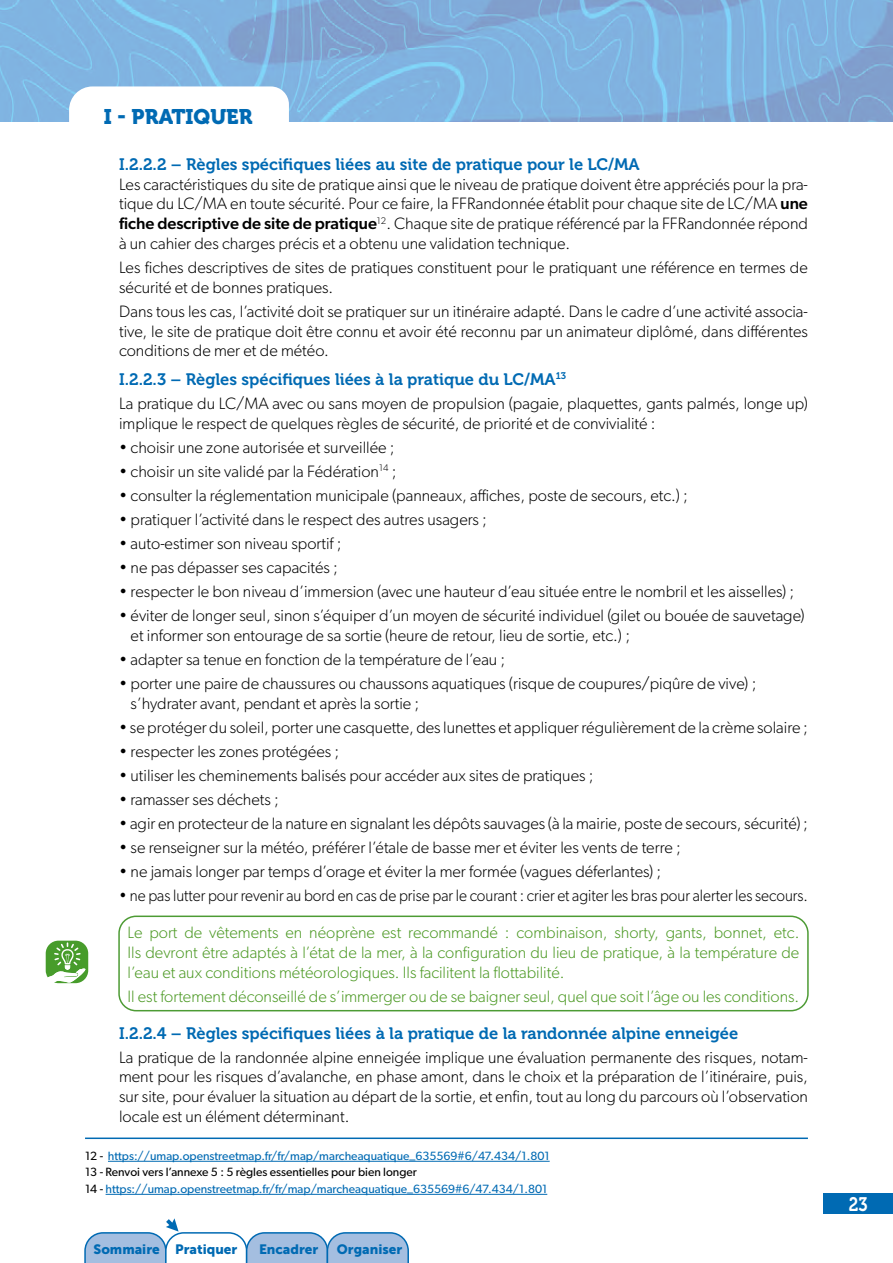
<style>
.page{position:relative;width:893px;height:1263px;background:#fff}
.page>*{position:absolute;margin:0;border:0;box-sizing:border-box;transform-origin:0 0}
.Titre_Niv_1{font:21px "Museo 900";color:#006ab3}
.t1{font:19.5px "Museo 700";color:#fff;scale:.85 1}
.txt_courant_-_retrai{font:300 16.5px/19.8px "Gibson";color:#000}
.txt_courant-retrait{font:300 16.5px/19.8px "Gibson";color:#000;text-align:justify}
.Filer_vert{font:300 16.5px/19.8px "Gibson";color:#4c9924;text-align:justify}
.Titre_niveau_4{font:16.5px "Museo 700";color:#006ab3}
.txt_courant_-_retrai-2{font:300 16.5px "Gibson";color:#000;scale:.94 1}
.txt_courant-retrait-2{font:300 16.5px "Gibson";color:#4c9924}
.t2{font:13.5px "Museo Sans 900";color:#006ab3}
.t3{font:12px "Gibson";color:#006ab3}
.t4{font:12px "Gibson";color:#000}
.s1{font-weight:500}
.s2{color:#000}
</style>
<div class="page">
<div style="left:118px;top:915px;width:691px;height:96px;border:2px solid #4d9b34;border-radius:17px"></div>
<hr style="left:108px;top:1161px;width:442px;height:1px;background:#006ab3">
<hr style="left:106px;top:1194px;width:441px;height:1px;background:#006ab3">
<hr style="left:85px;top:1137px;width:723px;height:2px;background:#006ab3">
<svg style="left:46px;top:941px;width:42px;height:42px"></svg>
<svg style="left:69px;top:86px;width:220px;height:36px"></svg>
<svg style="left:84px;top:1218px;width:325px;height:45px"></svg>
<div style="left:823px;top:1193px;width:69px;height:20px;background:#006ab3"></div>
<p class="Titre_Niv_1" style="left:104px;top:105px;width:150px">I - PRATIQUER</p>
<p class="Titre_niveau_4" style="left:119px;top:155px;width:522px">I.2.2.2 – Règles spécifiques liées au site de pratique pour le LC/MA</p>
<p class="txt_courant-retrait" style="left:119px;top:174px;width:690px">Les caractéristiques du site de pratique ainsi que le niveau de pratique doivent être appréciés pour la pra&shy;tique du LC/MA en toute sécurité. Pour ce faire, la FFRandonnée établit pour chaque site de LC/MA <span class="s1">une fiche descriptive de site de pratique</span><sup>12</sup>. Chaque site de pratique référencé par la FFRandonnée répond à un cahier des charges précis et a obtenu une validation technique.</p>
<p class="txt_courant_-_retrai" style="left:119px;top:257px;width:690px">Les fiches descriptives de sites de pratiques constituent pour le pratiquant une référence en termes de sécurité et de bonnes pratiques.</p>
<p class="txt_courant_-_retrai" style="left:119px;top:301px;width:690px;text-align:justify">Dans tous les cas, l’activité doit se pratiquer sur un itinéraire adapté. Dans le cadre d’une activité associa&shy;tive, le site de pratique doit être connu et avoir été reconnu par un animateur diplômé, dans différentes conditions de mer et de météo.</p>
<p class="Titre_niveau_4" style="left:119px;top:370px;width:449px">I.2.2.3 – Règles spécifiques liées à la pratique du LC/MA<sup>13</sup></p>
<p class="txt_courant_-_retrai" style="left:119px;top:393px;width:690px">La pratique du LC/MA avec ou sans moyen de propulsion (pagaie, plaquettes, gants palmés, longe up) implique le respect de quelques règles de sécurité, de priorité et de convivialité :</p>
<p class="txt_courant_-_retrai" style="left:119px;top:437px;width:277px">• choisir une zone autorisée et surveillée ;</p>
<p class="txt_courant_-_retrai" style="left:119px;top:461px;width:279px">• choisir un site validé par la Fédération<sup>14</sup> ;</p>
<p class="txt_courant_-_retrai" style="left:119px;top:485px;width:570px">• consulter la réglementation municipale (panneaux, affiches, poste de secours, etc.) ;</p>
<p class="txt_courant_-_retrai" style="left:119px;top:509px;width:369px">• pratiquer l’activité dans le respect des autres usagers ;</p>
<p class="txt_courant_-_retrai" style="left:119px;top:533px;width:224px">• auto-estimer son niveau sportif ;</p>
<p class="txt_courant_-_retrai" style="left:119px;top:557px;width:220px">• ne pas dépasser ses capacités ;</p>
<p class="txt_courant_-_retrai" style="left:119px;top:581px;width:677px">• respecter le bon niveau d’immersion (avec une hauteur d’eau située entre le nombril et les aisselles) ;</p>
<p class="txt_courant_-_retrai" style="left:131px;top:605px;width:676px;text-indent:-12px">• éviter de longer seul, sinon s’équiper d’un moyen de sécurité individuel (gilet ou bouée de sauvetage) et informer son entourage de sa sortie (heure de retour, lieu de sortie, etc.) ;</p>
<p class="txt_courant_-_retrai" style="left:119px;top:649px;width:388px">• adapter sa tenue en fonction de la température de l’eau ;</p>
<p class="txt_courant_-_retrai" style="left:131px;top:673px;width:627px;text-indent:-12px">• porter une paire de chaussures ou chaussons aquatiques (risque de coupures/piqûre de vive) ; s’hydrater avant, pendant et après la sortie ;</p>
<p class="txt_courant_-_retrai" style="left:119px;top:717px;width:690px">• se protéger du soleil, porter une casquette, des lunettes et appliquer régulièrement de la crème solaire ;</p>
<p class="txt_courant_-_retrai" style="left:119px;top:741px;width:222px">• respecter les zones protégées ;</p>
<p class="txt_courant_-_retrai" style="left:119px;top:765px;width:476px">• utiliser les cheminements balisés pour accéder aux sites de pratiques ;</p>
<p class="txt_courant_-_retrai" style="left:119px;top:789px;width:161px">• ramasser ses déchets ;</p>
<p class="txt_courant_-_retrai" style="left:119px;top:813px;width:690px">• agir en protecteur de la nature en signalant les dépôts sauvages (à la mairie, poste de secours, sécurité) ;</p>
<p class="txt_courant_-_retrai" style="left:119px;top:837px;width:563px">• se renseigner sur la météo, préférer l’étale de basse mer et éviter les vents de terre ;</p>
<p class="txt_courant_-_retrai" style="left:119px;top:861px;width:544px">• ne jamais longer par temps d’orage et éviter la mer formée (vagues déferlantes) ;</p>
<p class="txt_courant_-_retrai-2" style="left:119px;top:885px;width:734px">• ne pas lutter pour revenir au bord en cas de prise par le courant : crier et agiter les bras pour alerter les secours.</p>
<p class="Filer_vert" style="left:128px;top:922px;width:673px">Le port de vêtements en néoprène est recommandé : combinaison, shorty, gants, bonnet, etc.<br>Ils devront être adaptés à l’état de la mer, à la configuration du lieu de pratique, à la température de l’eau et aux conditions météorologiques. Ils facilitent la flottabilité.</p>
<p class="txt_courant-retrait-2" style="left:128px;top:986px;width:673px">Il est fortement déconseillé de s’immerger ou de se baigner seul, quel que soit l’âge ou les conditions.</p>
<p class="Titre_niveau_4" style="left:119px;top:1023px;width:621px">I.2.2.4 – Règles spécifiques liées à la pratique de la randonnée alpine enneigée</p>
<p class="txt_courant_-_retrai" style="left:119px;top:1047px;width:690px;text-align:justify">La pratique de la randonnée alpine enneigée implique une évaluation permanente des risques, notam&shy;ment pour les risques d’avalanche, en phase amont, dans le choix et la préparation de l’itinéraire, puis, sur site, pour évaluer la situation au départ de la sortie, et enfin, tout au long du parcours où l’observation locale est un élément déterminant.</p>
<p class="t3" style="left:85px;top:1148px;width:466px"><span class="s2">12 -</span> https://umap.openstreetmap.fr/fr/map/marcheaquatique_635569#6/47.434/1.801</p>
<p class="t4" style="left:85px;top:1165px;width:333px">13 - Renvoi vers l’annexe 5 : 5 règles essentielles pour bien longer</p>
<p class="t3" style="left:85px;top:1181px;width:464px"><span class="s2">14 -</span> https://umap.openstreetmap.fr/fr/map/marcheaquatique_635569#6/47.434/1.801</p>
<p class="t2" style="left:94px;top:1241px;width:145px">Sommaire Pratiquer</p>
<p class="t2" style="left:259px;top:1241px;width:61px">Encadrer</p>
<p class="t2" style="left:337px;top:1241px;width:67px">Organiser</p>
<p class="t1" style="left:849px;top:1193px;width:24px">23</p>
</div>
